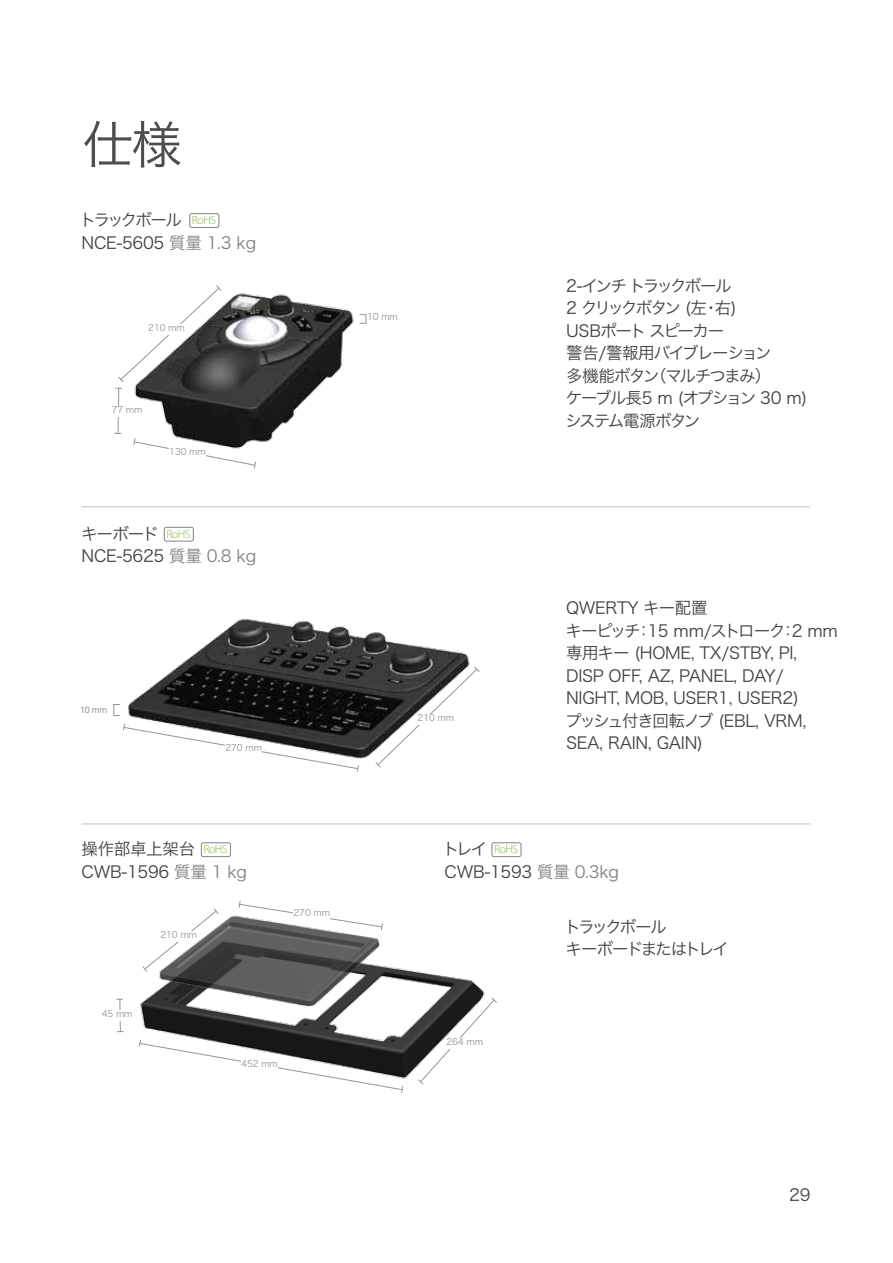
<style>
.page{position:relative;width:893px;height:1263px;background:#fff}
.page>*{position:absolute;margin:0;border:0;box-sizing:border-box;transform-origin:0 0}
.t1{font:51px "Hira Kaku Pro W3";color:#4d4d4f}
.t2{font:16.5px/22.5px "Hira Kaku Pro W3";letter-spacing:-.02em;color:#414042}
.t3{font:16.5px/22.5px "Hira Kaku Pro W3";letter-spacing:-.1em;color:#414042}
.t4{font:16.5px/22.5px "Hira Kaku Pro W3";letter-spacing:-.12em;color:#414042}
.t5{font:16.5px "Hira Kaku Pro W3";letter-spacing:-.045em;color:#414042}
.t6{font:300 12px "Myriad Pro";letter-spacing:-.04em;color:#85b741}
.t7{font:9px "Hira Kaku Pro W3";letter-spacing:-.02em;color:#939598}
.t8{font:9px "Helvetica Neue";color:#939598}
.s1{color:#808285}
</style>
<div class="page">
<img style="left:256px;top:294px;width:98px;height:148px">
<img style="left:128px;top:619px;width:342px;height:140px">
<hr style="left:82px;top:506px;width:728px;height:1px;background:#d5d7d8">
<hr style="left:82px;top:823px;width:728px;height:2px;background:#d5d7d8">
<img style="left:140px;top:967px;width:345px;height:112px">
<img style="left:152px;top:915px;width:237px;height:100px">
<svg style="left:116px;top:998px;width:8px;height:35px"></svg>
<svg style="left:139px;top:1039px;width:265px;height:54px"></svg>
<svg style="left:123px;top:723px;width:236px;height:49px"></svg>
<svg style="left:238px;top:901px;width:145px;height:30px"></svg>
<div style="left:241px;top:1060px;width:37px;height:10px;background:#fff"></div>
<div style="left:225px;top:744px;width:37px;height:10px;background:#fff"></div>
<div style="left:294px;top:909px;width:36px;height:11px;background:#fff"></div>
<div style="left:99px;top:1010px;width:37px;height:10px;background:#fff"></div>
<svg style="left:417px;top:997px;width:80px;height:88px"></svg>
<svg style="left:375px;top:666px;width:105px;height:102px"></svg>
<svg style="left:142px;top:908px;width:77px;height:65px"></svg>
<div style="left:446px;top:1038px;width:37px;height:10px;background:#fff"></div>
<div style="left:418px;top:714px;width:36px;height:11px;background:#fff"></div>
<div style="left:160px;top:931px;width:37px;height:10px;background:#fff"></div>
<svg style="left:113px;top:704px;width:7px;height:12px"></svg>
<svg style="left:114px;top:285px;width:142px;height:184px"></svg>
<div style="left:109px;top:406px;width:36px;height:10px;background:#fff"></div>
<div style="left:201px;top:843px;width:30px;height:14px;border:1px solid #808285;border-radius:2px"></div>
<div style="left:492px;top:843px;width:29px;height:14px;border:1px solid #808285;border-radius:2px"></div>
<div style="left:164px;top:527px;width:30px;height:14px;border:1px solid #808285;border-radius:2px"></div>
<div style="left:190px;top:213px;width:29px;height:15px;border:1px solid #808285;border-radius:2px"></div>
<svg style="left:360px;top:314px;width:7px;height:10px"></svg>
<h1 class="t1" style="left:82px;top:99px;width:101px">仕様</h1>
<p class="t2" style="left:80px;top:207px;width:178px">トラックボール<br>NCE-5605 <span class="s1">質量 1.3 kg</span></p>
<p class="t6" style="left:192px;top:213px;width:26px">RoHS</p>
<p class="t7" style="left:148px;top:320px;width:38px">210 mm</p>
<p class="t7" style="left:112px;top:401px;width:32px">77 mm</p>
<p class="t7" style="left:169px;top:444px;width:38px">130 mm</p>
<p class="t2" style="left:81px;top:521px;width:177px">キーボード<br>NCE-5625 <span class="s1">質量 0.8 kg</span></p>
<p class="t6" style="left:166px;top:526px;width:26px">RoHS</p>
<p class="t8" style="left:80px;top:704px;width:29px">10 mm</p>
<p class="t7" style="left:225px;top:739px;width:38px">270 mm</p>
<p class="t7" style="left:367px;top:309px;width:32px">10 mm</p>
<p class="t7" style="left:418px;top:710px;width:38px">210 mm</p>
<p class="t3" style="left:565px;top:273px;width:244px">2-インチ トラックボール<br>2 クリックボタン (左・右)<br>USBポート スピーカー<br>警告/警報用バイブレーション<br>多機能ボタン（マルチつまみ）<br>ケーブル長5 m (オプション 30 m)システム電源ボタン</p>
<p class="t2" style="left:565px;top:595px;width:274px">QWERTY キー配置<br>キーピッチ：15 mm/ストローク：2 mm専用キー (HOME, TX/STBY, PI,<br>DISP OFF, AZ, PANEL, DAY/<br>NIGHT, MOB, USER1, USER2)<br>プッシュ付き回転ノブ (EBL, VRM,<br>SEA, RAIN, GAIN)</p>
<p class="t2" style="left:82px;top:837px;width:167px">操作部卓上架台<br>CWB-1596 <span class="s1">質量 1 kg</span></p>
<p class="t2" style="left:443px;top:837px;width:178px">トレイ<br>CWB-1593 <span class="s1">質量 0.3kg</span></p>
<p class="t6" style="left:203px;top:842px;width:26px">RoHS</p>
<p class="t6" style="left:494px;top:842px;width:26px">RoHS</p>
<p class="t7" style="left:102px;top:1005px;width:32px">45 mm</p>
<p class="t7" style="left:160px;top:926px;width:38px">210 mm</p>
<p class="t7" style="left:294px;top:905px;width:38px">270 mm</p>
<p class="t7" style="left:241px;top:1055px;width:38px">452 mm</p>
<p class="t7" style="left:446px;top:1033px;width:38px">264 mm</p>
<p class="t4" style="left:564px;top:914px;width:166px">トラックボール<br>キーボードまたはトレイ</p>
<p class="t5" style="left:789px;top:1180px;width:23px">29</p>
</div>
